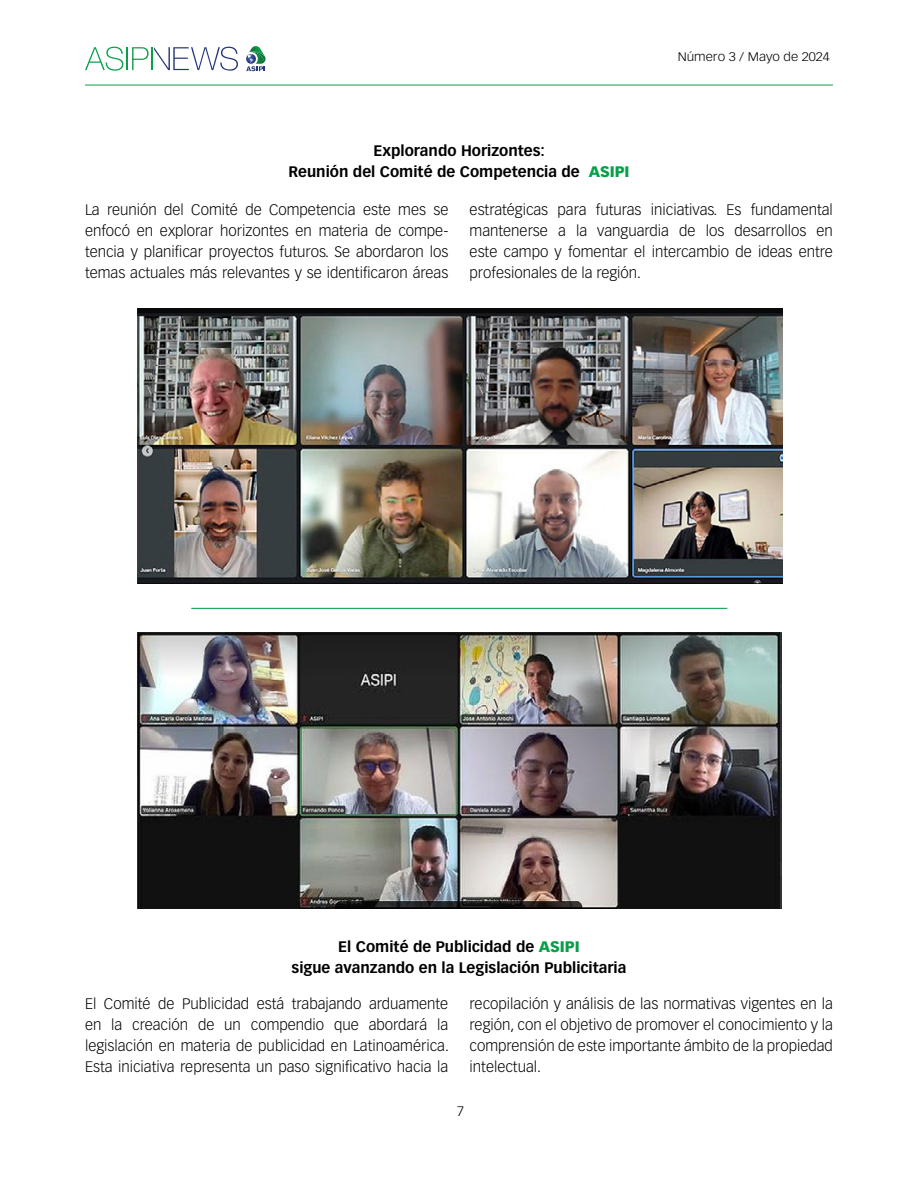
<style>
.page{position:relative;width:918px;height:1188px;background:#fff}
.page>*{position:absolute;margin:0;border:0;box-sizing:border-box;transform-origin:0 0}
.t1{font:300 15px/21px "Vectora LH";color:#000;text-align:justify}
.t2{font:700 15px/21px "Vectora LH";color:#000;text-align:center}
.t3{font:300 13.5px "Vectora LH";color:#000}
.t4{font:300 12.15px "Vectora LH";color:#000;scale:1.11 1}
.s1{font-weight:900;color:#099f49}
</style>
<div class="page">
<svg style="left:85px;top:47px;width:153px;height:24px"></svg>
<svg style="left:246px;top:46px;width:20px;height:25px"></svg>
<hr style="left:85px;top:85px;width:748px;height:1px;background:#099f49">
<img style="left:138px;top:308px;width:644px;height:276px">
<img style="left:137px;top:633px;width:644px;height:276px">
<hr style="left:191px;top:608px;width:536px;height:1px;background:#099f49">
<p class="t2" style="left:288px;top:140px;width:343px">Explorando Horizontes:<br>Reunión del Comité de Competencia de <span class="s1">ASIPI</span></p>
<p class="t4" style="left:678px;top:50px;width:139px">Número 3 / Mayo de 2024</p>
<p class="t1" style="left:85px;top:199px;width:365px">La reunión del Comité de Competencia este mes se enfocó en explorar horizontes en materia de compe&shy;tencia y planificar proyectos futuros. Se abordaron los temas actuales más relevantes y se identificaron áreas</p>
<p class="t1" style="left:470px;top:199px;width:365px">estratégicas para futuras iniciativas. Es fundamental mantenerse a la vanguardia de los desarrollos en este campo y fomentar el intercambio de ideas entre profesionales de la región.</p>
<p class="t2" style="left:292px;top:936px;width:336px">El Comité de Publicidad de <span class="s1">ASIPI<br></span>sigue avanzando en la Legislación Publicitaria</p>
<p class="t1" style="left:85px;top:993px;width:365px">El Comité de Publicidad está trabajando arduamente en la creación de un compendio que abordará la legislación en materia de publicidad en Latinoamérica.<br>Esta iniciativa representa un paso significativo hacia la</p>
<p class="t1" style="left:470px;top:993px;width:365px">recopilación y análisis de las normativas vigentes en la región, con el objetivo de promover el conocimiento y la comprensión de este importante ámbito de la propiedad intelectual.</p>
<p class="t3" style="left:457px;top:1103px;width:9px">7</p>
</div>
